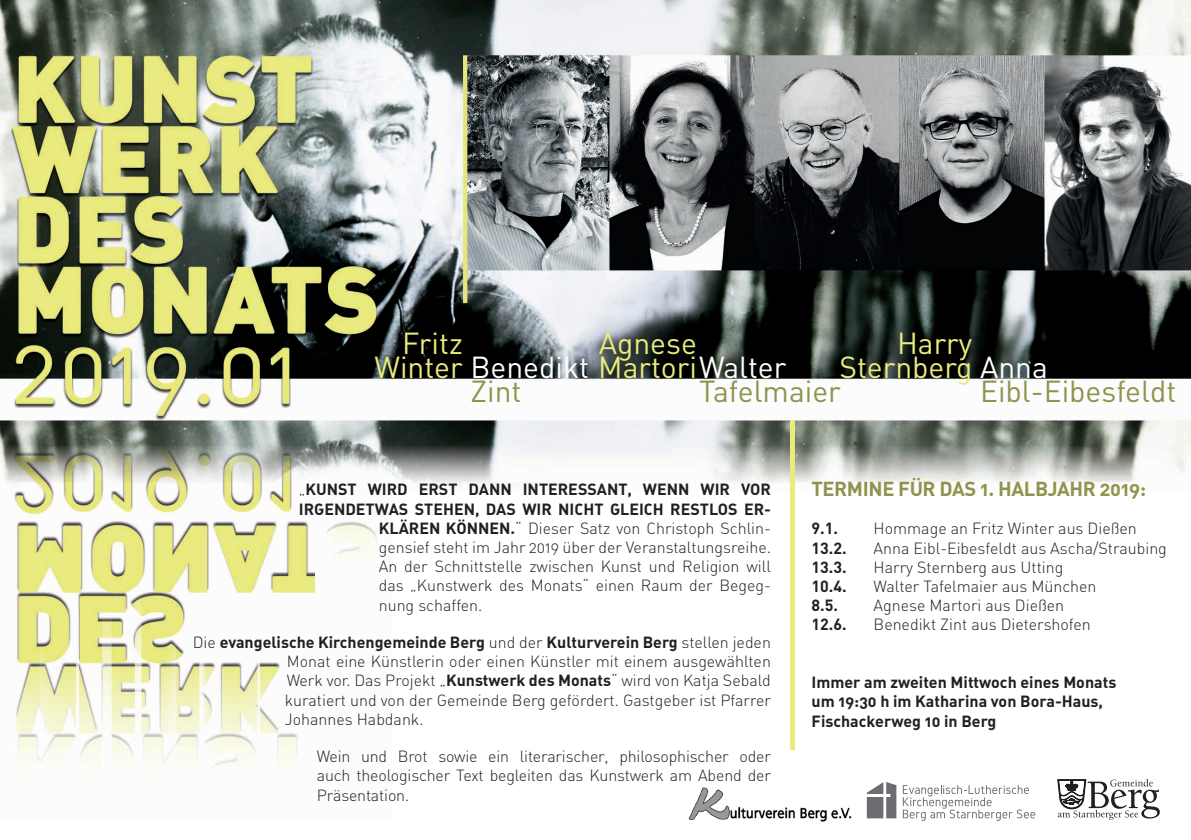
<style>
.page{position:relative;width:1191px;height:840px;background:#fff}
.page>*{position:absolute;margin:0;border:0;box-sizing:border-box;transform-origin:0 0}
.t1{font:30px/23.8px "DIN";color:#eaeb7c}
.t2{font:30px "DIN";color:#8f934d}
.t3{font:20px "DIN Bold Alternate";letter-spacing:-.02em;color:#8f934d}
.t4{font:16px/19.2px "DIN Light Alternate";color:#231f20;text-align:justify}
.t5{font:16px/19.2px "DIN Bold Alternate";color:#231f20}
.t6{font:700 16px "DIN";color:#231f20}
.s1{color:#fff}
.s2{font-family:"DIN Light Alternate"}
.s3{font-family:"DIN Bold Alternate"}
</style>
<div class="page">
<img style="left:0;top:0;width:1191px;height:490px">
<svg style="left:903px;top:785px;width:132px;height:35px"></svg>
<svg style="left:866px;top:782px;width:30px;height:35px"></svg>
<img style="left:688px;top:787px;width:164px;height:33px">
<svg style="left:1057px;top:779px;width:102px;height:40px"></svg>
<img style="left:14px;top:490px;width:363px;height:286px">
<img style="left:0;top:425px;width:392px;height:1px">
<hr style="left:790px;top:420px;width:4px;height:329px;background:#eaeb7c">
<h1 class="t1" style="left:374px;top:331px;width:413px;text-indent:28px">Fritz<br>Winter <span class="s1">Benedikt</span> Martori<span class="s1">Walter</span></h1>
<h1 class="t1" style="left:599px;top:331px;width:100px">Agnese</h1>
<h1 class="t1" style="left:839px;top:331px;width:210px;text-align:center">Harry<br>Sternberg <span class="s1">Anna</span></h1>
<h1 class="t2" style="left:470px;top:372px;width:53px">Zint</h1>
<h1 class="t2" style="left:699px;top:372px;width:143px">Tafelmaier</h1>
<h1 class="t2" style="left:980px;top:372px;width:198px">Eibl-Eibesfeldt</h1>
<p class="t5" style="left:299px;top:479px;width:474px"><span class="s2">„</span>KUNST WIRD ERST DANN INTERESSANT, WENN WIR VOR<br>IRGENDETWAS STEHEN, DAS WIR NICHT GLEICH RESTLOS ER-</p>
<p class="t4" style="left:379px;top:518px;width:394px"><span class="s3">KLÄREN KÖNNEN.</span>“ Dieser Satz von Christoph Schlin&shy;gensief steht im Jahr 2019 über der Veranstaltungsreihe.<br>An der Schnittstelle zwischen Kunst und Religion will das „Kunstwerk des Monats“ einen Raum der Begeg&shy;nung schaffen.</p>
<p class="t5" style="left:193px;top:631px;width:580px"><span class="s2">Die</span> evangelische Kirchengemeinde Berg <span class="s2">und der</span> Kulturverein Berg <span class="s2">stellen jeden</span></p>
<p class="t4" style="left:285px;top:651px;width:488px">Monat eine Künstlerin oder einen Künstler mit einem ausgewählten Werk vor. Das Projekt „<span class="s3">Kunstwerk des Monats</span>“ wird von Katja Sebald kuratiert und von der Gemeinde Berg gefördert. Gastgeber ist Pfarrer Johannes Habdank.</p>
<p class="t4" style="left:317px;top:746px;width:456px">Wein und Brot sowie ein literarischer, philosophischer oder auch theologischer Text begleiten das Kunstwerk am Abend der Präsentation.</p>
<p class="t3" style="left:811px;top:475px;width:336px">TERMINE FÜR DAS 1. HALBJAHR 2019:</p>
<p class="t6" style="left:811px;top:517px;width:28px">9.1.</p>
<p class="t4" style="left:873px;top:518px;width:265px">Hommage an Fritz Winter aus Dießen</p>
<p class="t6" style="left:811px;top:537px;width:37px">13.2.</p>
<p class="t4" style="left:873px;top:537px;width:295px">Anna Eibl-Eibesfeldt aus Ascha/Straubing</p>
<p class="t6" style="left:811px;top:556px;width:37px">13.3.</p>
<p class="t4" style="left:873px;top:557px;width:191px">Harry Sternberg aus Utting</p>
<p class="t6" style="left:811px;top:575px;width:37px">10.4.</p>
<p class="t4" style="left:873px;top:576px;width:224px">Walter Tafelmaier aus München</p>
<p class="t6" style="left:811px;top:594px;width:28px">8.5.</p>
<p class="t4" style="left:873px;top:595px;width:192px">Agnese Martori aus Dießen</p>
<p class="t6" style="left:811px;top:613px;width:37px">12.6.</p>
<p class="t4" style="left:873px;top:614px;width:219px">Benedikt Zint aus Dietershofen</p>
<p class="t5" style="left:811px;top:671px;width:306px">Immer am zweiten Mittwoch eines Monats um 19:30 h im Katharina von Bora-Haus,<br>Fischackerweg 10 in Berg</p>
</div>
